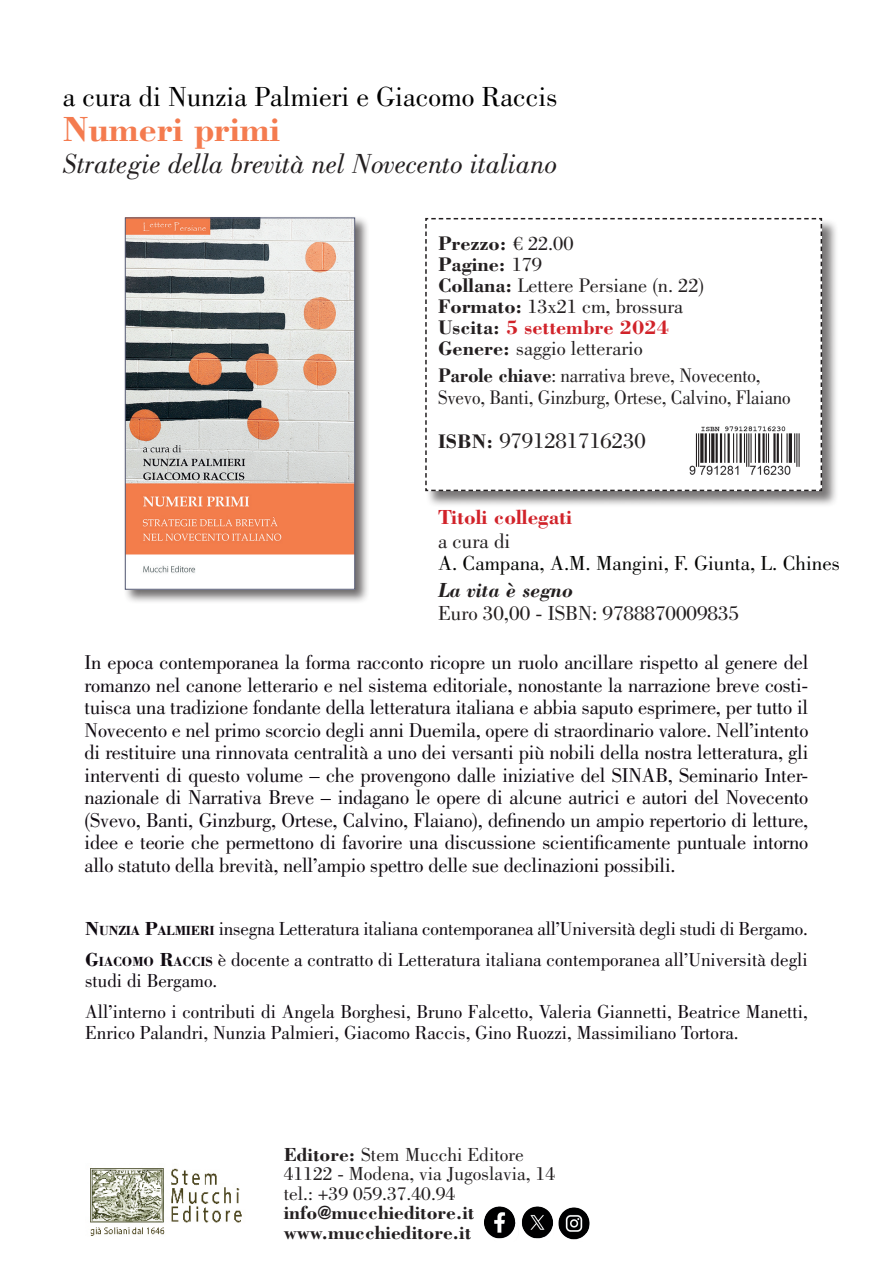
<style>
.page{position:relative;width:893px;height:1263px;background:#fff}
.page>*{position:absolute;margin:0;border:0;box-sizing:border-box;transform-origin:0 0}
.t1{font:700 36px "Bodoni Std";color:#f47b4f}
.t2{font:italic 28.5px "Bodoni Std";color:#231f20}
.t3{font:28.5px "Bodoni Std";color:#000001}
.t4{font:22.5px "Bodoni Std";color:#231f20}
.t5{font:21px "Bodoni Std";color:#040503}
.t6{font:21px "Bodoni Std";color:#231f20}
.t7{font:700 21px "Bodoni Std";color:#d1232a}
.t8{font:italic 700 21px "Bodoni Std";color:#231f20}
.t9{font:20.7px/22.5px "Bodoni Std";letter-spacing:-.01em;color:#0f0910;text-align:justify}
.t10{font:20.25px/21px "Bodoni Std";letter-spacing:-.01em;color:#231f20}
.t11{font:20.25px/22.5px "Bodoni Std";letter-spacing:-.01em;color:#231f20;scale:.94 1}
.t12{font:19.5px/30.3px "Bodoni Std";color:#0f0910}
.t13{font:19.5px/19.5px "Bodoni Std";color:#231f20}
.t14{font:700 19.5px/19.5px "Bodoni Std";color:#231f20}
.s1{font-weight:700}
.s2{font-weight:700;color:#d1232a}
.s3{font-weight:700;font-size:20.25px}
.s4{font-weight:700;font-size:13.65px}
</style>
<div class="page">
<div style="left:123px;top:216px;width:247px;height:388px;background:#231f20;opacity:.65"></div>
<img style="left:127px;top:220px;width:226px;height:368px">
<div style="left:125px;top:218px;width:230px;height:372px;border:1px solid #575c76"></div>
<div style="left:426px;top:219px;width:413px;height:289px;background:#231f20;opacity:.6"></div>
<svg style="left:425px;top:217px;width:398px;height:275px"></svg>
<img style="left:90px;top:1168px;width:152px;height:68px">
<img style="left:690px;top:425px;width:109px;height:52px">
<img style="left:484px;top:1206px;width:106px;height:34px">
<h2 class="t3" style="left:63px;top:81px;width:496px">a cura di Nunzia Palmieri e Giacomo Raccis</h2>
<h1 class="t1" style="left:63px;top:106px;width:218px">Numeri primi</h1>
<h2 class="t2" style="left:63px;top:148px;width:496px">Strategie della brevità nel Novecento italiano</h2>
<p class="t10" style="left:438px;top:233px;width:268px"><span class="s1">Prezzo:</span> € 22.00<br><span class="s1">Pagine:</span> 179<br><span class="s1">Collana:</span> Lettere Persiane (n. 22)<br><span class="s1">Formato:</span> 13x21 cm, brossura<br><span class="s1">Uscita:</span> <span class="s2">5 settembre 2024<br></span><span class="s1">Genere:</span> saggio letterario</p>
<p class="t11" style="left:438px;top:364px;width:377px"><span class="s1">Parole chiave</span>: narrativa breve, Novecento,<br>Svevo, Banti, Ginzburg, Ortese, Calvino, Flaiano</p>
<p class="t4" style="left:438px;top:428px;width:209px"><span class="s3">ISBN:</span> 9791281716230</p>
<p class="t7" style="left:438px;top:504px;width:136px">Titoli collegati</p>
<p class="t6" style="left:438px;top:529px;width:74px">a cura di</p>
<p class="t5" style="left:438px;top:552px;width:403px">A. Campana, A.M. Mangini, F. Giunta, L. Chines</p>
<p class="t8" style="left:438px;top:577px;width:137px">La vita è segno</p>
<p class="t6" style="left:438px;top:601px;width:302px">Euro 30,00 - ISBN: 9788870009835</p>
<p class="t9" style="left:85px;top:651px;width:725px">In epoca contemporanea la forma racconto ricopre un ruolo ancillare rispetto al genere del romanzo nel canone letterario e nel sistema editoriale, nonostante la narrazione breve costi&shy;tuisca una tradizione fondante della letteratura italiana e abbia saputo esprimere, per tutto il Novecento e nel primo scorcio degli anni Duemila, opere di straordinario valore. Nell’intento di restituire una rinnovata centralità a uno dei versanti più nobili della nostra letteratura, gli interventi di questo volume – che provengono dalle iniziative del SINAB, Seminario Inter&shy;nazionale di Narrativa Breve – indagano le opere di alcune autrici e autori del Novecento (Svevo, Banti, Ginzburg, Ortese, Calvino, Flaiano), definendo un ampio repertorio di letture, idee e teorie che permettono di favorire una discussione scientificamente puntuale intorno allo statuto della brevità, nell’ampio spettro delle sue declinazioni possibili.</p>
<p class="t12" style="left:85px;top:914px;width:724px"><span class="s1">N</span><span class="s4">UNZIA</span> <span class="s1">P</span><span class="s4">ALMIERI</span> insegna Letteratura italiana contemporanea all’Università degli studi di Bergamo.<br><span class="s1">G</span><span class="s4">IACOMO</span> <span class="s1">R</span><span class="s4">ACCIS</span> è docente a contratto di Letteratura italiana contemporanea all’Università degli</p>
<p class="t12" style="left:85px;top:966px;width:724px">studi di Bergamo.<br>All’interno i contributi di Angela Borghesi, Bruno Falcetto, Valeria Giannetti, Beatrice Manetti,</p>
<p class="t12" style="left:85px;top:1018px;width:655px">Enrico Palandri, Nunzia Palmieri, Giacomo Raccis, Gino Ruozzi, Massimiliano Tortora.</p>
<p class="t13" style="left:284px;top:1145px;width:273px"><span class="s1">Editore:</span> Stem Mucchi Editore<br>41122 - Modena, via Jugoslavia, 14 tel.: +39 059.37.40.94</p>
<p class="t14" style="left:284px;top:1202px;width:192px">info@mucchieditore.it www.mucchieditore.it</p>
</div>
